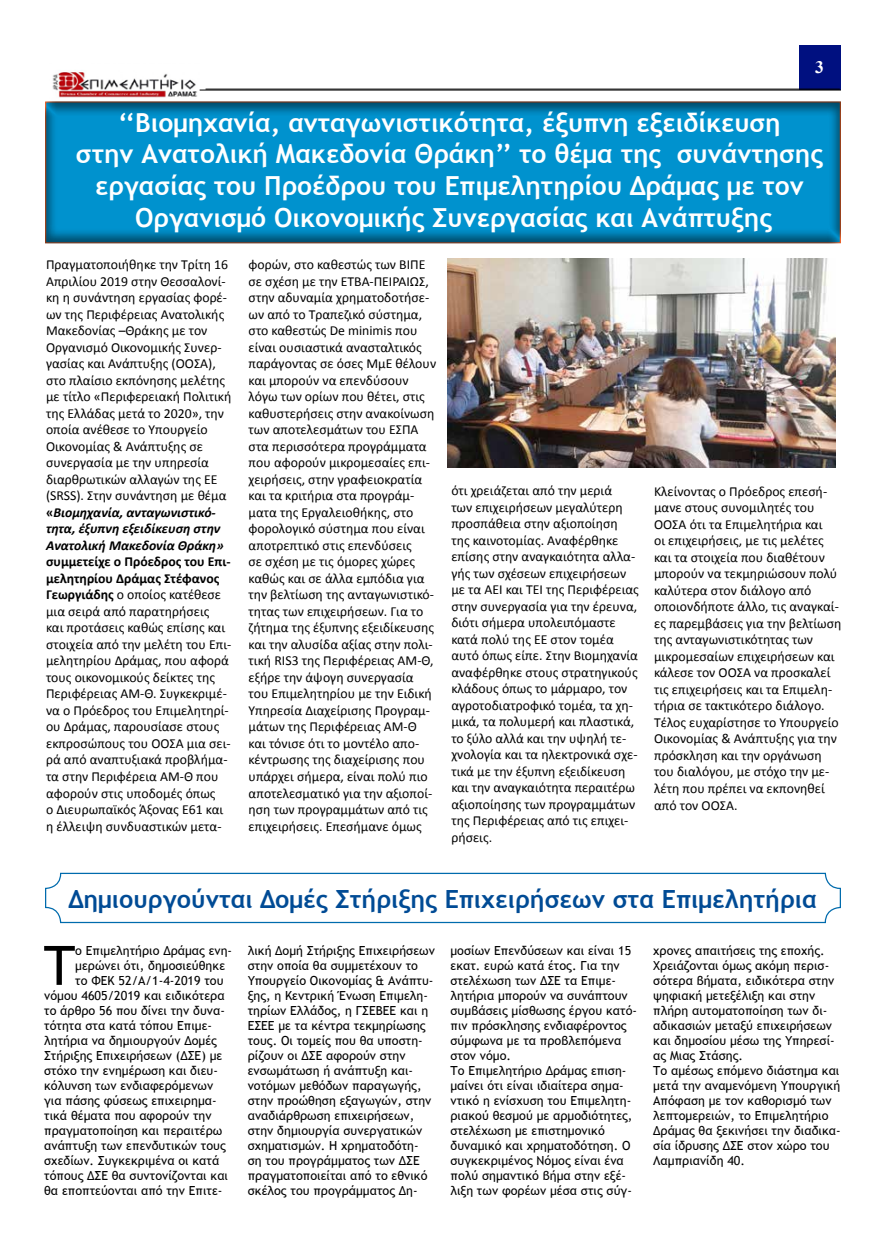
<style>
.page{position:relative;width:886px;height:1241px;background:#fff}
.page>*{position:absolute;margin:0;border:0;box-sizing:border-box;transform-origin:0 0}
.t1{font:54.38px "Trebuchet MS";color:#000}
.t2{font:700 26.25px/31.5px "Trebuchet MS";color:#fff;text-align:center}
.t3{font:700 25px "Trebuchet MS";color:#004b95}
.t4{font:700 17.5px "Times New Roman";color:#fff}
.t5{font:13.75px/16.5px "Calibri";color:#000}
.t6{font:12.5px/15px "Trebuchet MS";color:#000}
.s1{font-weight:700}
.s2{font-weight:700;font-style:italic}
</style>
<div class="page">
<div style="left:799px;top:45px;width:42px;height:44px;background:#001080"></div>
<img style="left:52px;top:72px;width:148px;height:26px">
<hr style="left:200px;top:90px;width:641px;height:1px;background:#000">
<hr style="left:206px;top:89px;width:634px;height:1px;background:#000">
<div style="left:45px;top:872px;width:796px;height:50px;border:1px solid #006bad;border-radius:15px"></div>
<div style="left:42px;top:100px;width:799px;height:146px;background:#000;opacity:.5"></div>
<img style="left:447px;top:259px;width:388px;height:208px">
<p class="t4" style="left:815px;top:55px;width:10px">3</p>
<h2 class="t2" style="left:76px;top:107px;width:748px">‘‘Βιομηχανία, ανταγωνιστικότητα, έξυπνη εξειδίκευση<br>στην Ανατολική Μακεδονία Θράκη’’ το θέμα της συνάντησης εργασίας του Προέδρου του Επιμελητηρίου Δράμας με τον Οργανισμό Οικονομικής Συνεργασίας και Ανάπτυξης</h2>
<p class="t5" style="left:46px;top:256px;width:187px">Πραγματοποιήθηκε την Τρίτη 16<br>Απριλίου 2019 στην Θεσσαλονί&shy;κη η συνάντηση εργασίας φορέ&shy;ων της Περιφέρειας Ανατολικής<br>Μακεδονίας –Θράκης με τον<br>Οργανισμό Οικονομικής Συνερ&shy;γασίας και Ανάπτυξης (ΟΟΣΑ), στο πλαίσιο εκπόνησης μελέτης με τίτλο «Περιφερειακή Πολιτική της Ελλάδας μετά το 2020», την οποία ανέθεσε το Υπουργείο<br>Οικονομίας &amp; Ανάπτυξης σε συνεργασία με την υπηρεσία διαρθρωτικών αλλαγών της ΕΕ (SRSS). Στην συνάντηση με θέμα <span class="s1">«</span><span class="s2">Βιομηχανία, ανταγωνιστικό&shy;τητα, έξυπνη εξειδίκευση στην<br>Ανατολική Μακεδονία Θράκη»</span></p>
<p class="t5" style="left:46px;top:553px;width:187px"><span class="s1">συμμετείχε ο Πρόεδρος του Επι&shy;μελητηρίου Δράμας Στέφανος<br>Γεωργιάδης</span> ο οποίος κατέθεσε μια σειρά από παρατηρήσεις<br>και προτάσεις καθώς επίσης και στοιχεία από την μελέτη του Επι&shy;μελητηρίου Δράμας, που αφορά τους οικονομικούς δείκτες της<br>Περιφέρειας ΑΜ-Θ. Συγκεκριμέ&shy;να ο Πρόεδρος του Επιμελητηρί&shy;ου Δράμας, παρουσίασε στους εκπροσώπους του ΟΟΣΑ μια σει&shy;ρά από αναπτυξιακά προβλήμα&shy;τα στην Περιφέρεια ΑΜ-Θ που αφορούν στις υποδομές όπως<br>ο Διευρωπαϊκός Άξονας Ε61 και η έλλειψη συνδυαστικών μετα-</p>
<p class="t5" style="left:249px;top:256px;width:189px">φορών, στο καθεστώς των ΒΙΠΕ σε σχέση με την ΕΤΒΑ-ΠΕΙΡΑΙΩΣ, στην αδυναμία χρηματοδοτήσε&shy;ων από το Τραπεζικό σύστημα, στο καθεστώς De minimis που είναι ουσιαστικά ανασταλτικός παράγοντας σε όσες ΜμΕ θέλουν και μπορούν να επενδύσουν λόγω των ορίων που θέτει, στις καθυστερήσεις στην ανακοίνωση των αποτελεσμάτων του ΕΣΠΑ στα περισσότερα προγράμματα που αφορούν μικρομεσαίες επι&shy;χειρήσεις, στην γραφειοκρατία και τα κριτήρια στα προγράμ&shy;ματα της Εργαλειοθήκης, στο φορολογικό σύστημα που είναι αποτρεπτικό στις επενδύσεις<br>σε σχέση με τις όμορες χώρες καθώς και σε άλλα εμπόδια για την βελτίωση της ανταγωνιστικό&shy;τητας των επιχειρήσεων. Για το ζήτημα της έξυπνης εξειδίκευσης και την αλυσίδα αξίας στην πολι&shy;τική RIS3 της Περιφέρειας ΑΜ-Θ, εξήρε την άψογη συνεργασία του Επιμελητηρίου με την Ειδική<br>Υπηρεσία Διαχείρισης Προγραμ&shy;μάτων της Περιφέρειας ΑΜ-Θ και τόνισε ότι το μοντέλο απο&shy;κέντρωσης της διαχείρισης που υπάρχει σήμερα, είναι πολύ πιο αποτελεσματικό για την αξιοποί&shy;ηση των προγραμμάτων από τις επιχειρήσεις. Επεσήμανε όμως</p>
<p class="t5" style="left:451px;top:482px;width:189px">ότι χρειάζεται από την μεριά<br>των επιχειρήσεων μεγαλύτερη προσπάθεια στην αξιοποίηση της καινοτομίας. Αναφέρθηκε επίσης στην αναγκαιότητα αλλα&shy;γής των σχέσεων επιχειρήσεων με τα ΑΕΙ και ΤΕΙ της Περιφέρειας στην συνεργασία για την έρευνα, διότι σήμερα υπολειπόμαστε κατά πολύ της ΕΕ στον τομέα αυτό όπως είπε. Στην Βιομηχανία αναφέρθηκε στους στρατηγικούς κλάδους όπως το μάρμαρο, τον αγροτοδιατροφικό τομέα, τα χη&shy;μικά, τα πολυμερή και πλαστικά, το ξύλο αλλά και την υψηλή τε&shy;χνολογία και τα ηλεκτρονικά σχε&shy;τικά με την έξυπνη εξειδίκευση και την αναγκαιότητα περαιτέρω αξιοποίησης των προγραμμάτων της Περιφέρειας από τις επιχει&shy;ρήσεις.</p>
<p class="t5" style="left:654px;top:482px;width:189px">Κλείνοντας ο Πρόεδρος επεσή&shy;μανε στους συνομιλητές του<br>ΟΟΣΑ ότι τα Επιμελητήρια και<br>οι επιχειρήσεις, με τις μελέτες και τα στοιχεία που διαθέτουν μπορούν να τεκμηριώσουν πολύ καλύτερα στον διάλογο από οποιονδήποτε άλλο, τις αναγκαί&shy;ες παρεμβάσεις για την βελτίωση της ανταγωνιστικότητας των μικρομεσαίων επιχειρήσεων και κάλεσε τον ΟΟΣΑ να προσκαλεί τις επιχειρήσεις και τα Επιμελη&shy;τήρια σε τακτικότερο διάλογο.<br>Τέλος ευχαρίστησε το Υπουργείο<br>Οικονομίας &amp; Ανάπτυξης για την πρόσκληση και την οργάνωση του διαλόγου, με στόχο την με&shy;λέτη που πρέπει να εκπονηθεί από τον ΟΟΣΑ.</p>
<h3 class="t3" style="left:69px;top:883px;width:749px">Δημιουργούνται Δομές Στήριξης Επιχειρήσεων στα Επιμελητήρια</h3>
<h1 class="t1" style="left:44px;top:933px;width:33px">Τ</h1>
<p class="t6" style="left:75px;top:942px;width:158px">ο Επιμελητήριο Δράμας ενη-</p>
<p class="t6" style="left:75px;top:957px;width:151px">μερώνει ότι, δημοσιεύθηκε</p>
<p class="t6" style="left:75px;top:972px;width:150px">το ΦΕΚ 52/Α/1-4-2019 του</p>
<p class="t6" style="left:44px;top:987px;width:182px">νόμου 4605/2019 και ειδικότερα</p>
<p class="t6" style="left:44px;top:1002px;width:182px">το άρθρο 56 που δίνει την δυνα-</p>
<p class="t6" style="left:44px;top:1017px;width:169px">τότητα στα κατά τόπου Επιμε-</p>
<p class="t6" style="left:44px;top:1032px;width:174px">λητήρια να δημιουργούν Δομές</p>
<p class="t6" style="left:44px;top:1047px;width:180px">Στήριξης Επιχειρήσεων (ΔΣΕ) με</p>
<p class="t6" style="left:44px;top:1062px;width:175px">στόχο την ενημέρωση και διευ-</p>
<p class="t6" style="left:44px;top:1077px;width:171px">κόλυνση των ενδιαφερόμενων</p>
<p class="t6" style="left:44px;top:1092px;width:174px">για πάσης φύσεως επιχειρημα-</p>
<p class="t6" style="left:44px;top:1107px;width:169px">τικά θέματα που αφορούν την</p>
<p class="t6" style="left:44px;top:1122px;width:180px">πραγματοποίηση και περαιτέρω</p>
<p class="t6" style="left:44px;top:1137px;width:183px">ανάπτυξη των επενδυτικών τους</p>
<p class="t6" style="left:44px;top:1152px;width:177px">σχεδίων. Συγκεκριμένα οι κατά</p>
<p class="t6" style="left:44px;top:1167px;width:185px">τόπους ΔΣΕ θα συντονίζονται και</p>
<p class="t6" style="left:44px;top:1182px;width:180px">θα εποπτεύονται από την Επιτε-</p>
<p class="t6" style="left:248px;top:942px;width:189px">λική Δομή Στήριξης Επιχειρήσεων στην οποία θα συμμετέχουν το<br>Υπουργείο Οικονομίας &amp; Ανάπτυ&shy;ξης, η Κεντρική Ένωση Επιμελη&shy;τηρίων Ελλάδος, η ΓΣΕΒΕΕ και η<br>ΕΣΕΕ με τα κέντρα τεκμηρίωσης τους. Οι τομείς που θα υποστη&shy;ρίζουν οι ΔΣΕ αφορούν στην ενσωμάτωση ή ανάπτυξη και&shy;νοτόμων μεθόδων παραγωγής, στην προώθηση εξαγωγών, στην αναδιάρθρωση επιχειρήσεων, στην δημιουργία συνεργατικών σχηματισμών. Η χρηματοδότη&shy;ση του προγράμματος των ΔΣΕ πραγματοποιείται από το εθνικό σκέλος του προγράμματος Δη-</p>
<p class="t6" style="left:450px;top:942px;width:188px">μοσίων Επενδύσεων και είναι 15 εκατ. ευρώ κατά έτος. Για την στελέχωση των ΔΣΕ τα Επιμε&shy;λητήρια μπορούν να συνάπτουν συμβάσεις μίσθωσης έργου κατό&shy;πιν πρόσκλησης ενδιαφέροντος σύμφωνα με τα προβλεπόμενα στον νόμο.<br>Το Επιμελητήριο Δράμας επιση&shy;μαίνει ότι είναι ιδιαίτερα σημα&shy;ντικό η ενίσχυση του Επιμελητη&shy;ριακού θεσμού με αρμοδιότητες, στελέχωση με επιστημονικό δυναμικό και χρηματοδότηση. Ο συγκεκριμένος Νόμος είναι ένα πολύ σημαντικό βήμα στην εξέ&shy;λιξη των φορέων μέσα στις σύγ-</p>
<p class="t6" style="left:653px;top:942px;width:189px">χρονες απαιτήσεις της εποχής.<br>Χρειάζονται όμως ακόμη περισ&shy;σότερα βήματα, ειδικότερα στην ψηφιακή μετεξέλιξη και στην πλήρη αυτοματοποίηση των δι&shy;αδικασιών μεταξύ επιχειρήσεων και δημοσίου μέσω της Υπηρεσί&shy;ας Μιας Στάσης.<br>Το αμέσως επόμενο διάστημα και μετά την αναμενόμενη Υπουργική<br>Απόφαση με τον καθορισμό των λεπτομερειών, το Επιμελητήριο<br>Δράμας θα ξεκινήσει την διαδικα&shy;σία ίδρυσης ΔΣΕ στον χώρο του<br>Λαμπριανίδη 40.</p>
</div>
